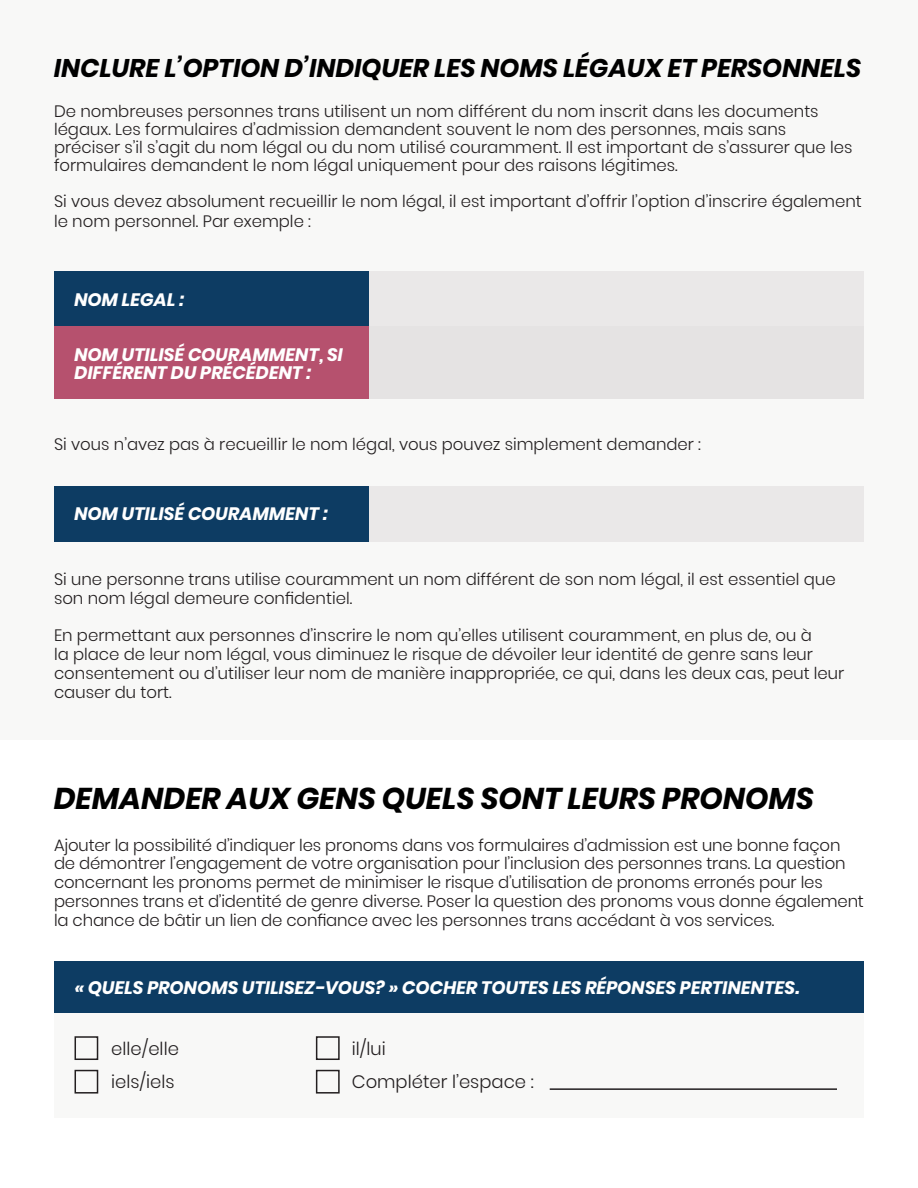
<style>
.page{position:relative;width:918px;height:1188px;background:#fff}
.page>*{position:absolute;margin:0;border:0;box-sizing:border-box;transform-origin:0 0}
.t1{font:italic 700 30px "Poppins";color:#000}
.t2{font:italic 700 25.5px "Poppins";color:#000}
.t3{font:italic 700 18px/18px "Poppins";color:#fff}
.t4{font:300 18px "Poppins";color:#231f20}
.t5{font:300 16.5px/18.8px "Poppins";color:#231f20}
</style>
<div class="page">
<div style="left:0;top:0;width:918px;height:740px;background:#f8f8f7"></div>
<div style="left:54px;top:271px;width:315px;height:56px;background:#0d3c63"></div>
<div style="left:54px;top:327px;width:315px;height:72px;background:#b6516e"></div>
<div style="left:369px;top:271px;width:495px;height:128px;background:#eae8e8"></div>
<div style="left:54px;top:486px;width:315px;height:55px;background:#0d3c63"></div>
<div style="left:369px;top:486px;width:495px;height:55px;background:#eae8e8"></div>
<div style="left:54px;top:962px;width:810px;height:51px;background:#0d3c63"></div>
<div style="left:54px;top:1013px;width:810px;height:105px;background:#f8f8f7"></div>
<div style="left:75px;top:1036px;width:23px;height:24px;border:2px solid #231f20"></div>
<div style="left:75px;top:1070px;width:23px;height:24px;border:2px solid #231f20"></div>
<div style="left:316px;top:1036px;width:24px;height:24px;border:2px solid #231f20"></div>
<div style="left:316px;top:1070px;width:24px;height:24px;border:2px solid #231f20"></div>
<hr style="left:550px;top:1088px;width:287px;height:2px;background:#231f20">
<div style="left:369px;top:326px;width:495px;height:73px;background:#e5e3e3"></div>
<p class="t2" style="left:54px;top:53px;width:809px">INCLURE L’OPTION D’INDIQUER LES NOMS LÉGAUX ET PERSONNELS</p>
<p class="t5" style="left:54px;top:103px;width:800px;line-height:18px">De nombreuses personnes trans utilisent un nom différent du nom inscrit dans les documents légaux. Les formulaires d’admission demandent souvent le nom des personnes, mais sans préciser s’il s’agit du nom légal ou du nom utilisé couramment. Il est important de s’assurer que les formulaires demandent le nom légal uniquement pour des raisons légitimes.</p>
<p class="t5" style="left:54px;top:192px;width:809px;line-height:19.5px">Si vous devez absolument recueillir le nom légal, il est important d’offrir l’option d’inscrire également le nom personnel. Par exemple :</p>
<p class="t3" style="left:75px;top:290px;width:111px">NOM LEGAL :</p>
<p class="t3" style="left:75px;top:346px;width:270px">NOM UTILISÉ COURAMMENT, SI<br>DIFFÉRENT DU PRÉCÉDENT :</p>
<p class="t5" style="left:54px;top:435px;width:649px">Si vous n’avez pas à recueillir le nom légal, vous pouvez simplement demander :</p>
<p class="t3" style="left:75px;top:505px;width:255px">NOM UTILISÉ COURAMMENT :</p>
<p class="t5" style="left:54px;top:570px;width:783px">Si une personne trans utilise couramment un nom différent de son nom légal, il est essentiel que son nom légal demeure confidentiel.</p>
<p class="t5" style="left:54px;top:626px;width:792px">En permettant aux personnes d’inscrire le nom qu’elles utilisent couramment, en plus de, ou à<br>la place de leur nom légal, vous diminuez le risque de dévoiler leur identité de genre sans leur consentement ou d’utiliser leur nom de manière inappropriée, ce qui, dans les deux cas, peut leur causer du tort.</p>
<p class="t1" style="left:54px;top:781px;width:762px">DEMANDER AUX GENS QUELS SONT LEURS PRONOMS</p>
<p class="t5" style="left:54px;top:836px;width:811px">Ajouter la possibilité d’indiquer les pronoms dans vos formulaires d’admission est une bonne façon de démontrer l’engagement de votre organisation pour l’inclusion des personnes trans. La question concernant les pronoms permet de minimiser le risque d’utilisation de pronoms erronés pour les personnes trans et d’identité de genre diverse. Poser la question des pronoms vous donne également la chance de bâtir un lien de confiance avec les personnes trans accédant à vos services.</p>
<p class="t3" style="left:75px;top:979px;width:726px">« QUELS PRONOMS UTILISEZ-VOUS? » COCHER TOUTES LES RÉPONSES PERTINENTES.</p>
<p class="t4" style="left:111px;top:1038px;width:69px">elle/elle</p>
<p class="t4" style="left:111px;top:1071px;width:65px">iels/iels</p>
<p class="t4" style="left:352px;top:1038px;width:35px">il/lui</p>
<p class="t4" style="left:352px;top:1071px;width:183px">Compléter l’espace :</p>
</div>
